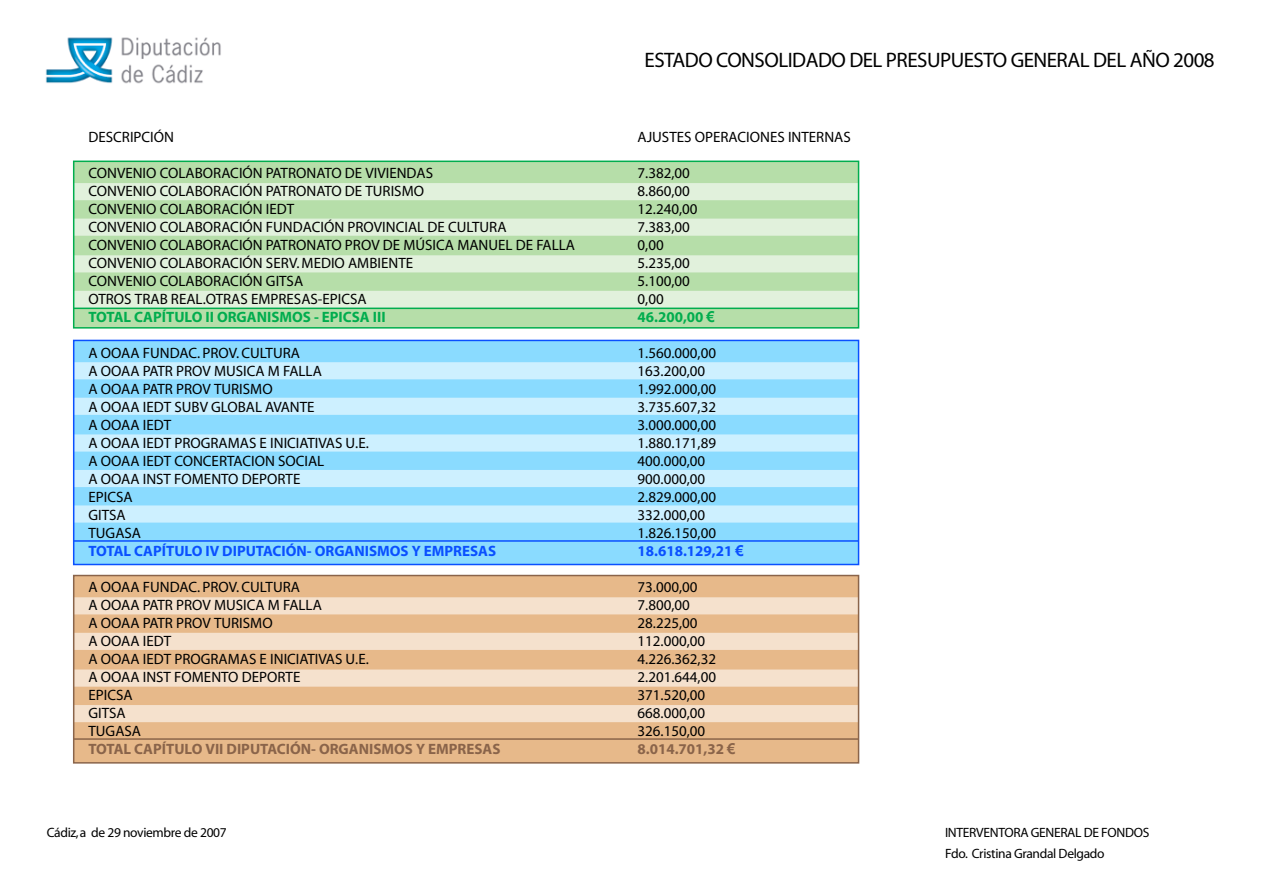
<style>
.page{position:relative;width:1263px;height:893px;background:#fff}
.page>*{position:absolute;margin:0;border:0;box-sizing:border-box;transform-origin:0 0}
.t1{font:21px "Myriad";letter-spacing:-.025em;color:#000}
.t2{font:15px/18px "Myriad";color:#000}
.t3{font:13.5px/21px "Myriad";letter-spacing:-.025em;color:#000}
.s1{font-weight:700;color:#01ad4e}
.s2{font-weight:700;color:#0a50ff}
.s3{font-weight:700;color:#8a644a}
.s4{font-family:"Arial";font-weight:700;color:#01ad4e}
.s5{font-family:"Arial";font-weight:700;color:#0a50ff}
.s6{font-family:"Arial";font-weight:700;color:#8a644a}
</style>
<div class="page">
<div style="left:74px;top:575px;width:784px;height:188px;background:#e7b98a"></div>
<div style="left:74px;top:597px;width:784px;height:17px;background:#f5e1cd"></div>
<div style="left:74px;top:633px;width:784px;height:17px;background:#f5e1cd"></div>
<div style="left:74px;top:669px;width:784px;height:18px;background:#f5e1cd"></div>
<div style="left:74px;top:705px;width:784px;height:17px;background:#f5e1cd"></div>
<svg style="left:76px;top:737px;width:784px;height:3px"></svg>
<div style="left:73px;top:575px;width:786px;height:189px;border:2px solid #8a644a"></div>
<div style="left:74px;top:161px;width:784px;height:167px;background:#b6dea9"></div>
<div style="left:74px;top:183px;width:784px;height:17px;background:#e1f1dc"></div>
<div style="left:74px;top:219px;width:784px;height:17px;background:#e1f1dc"></div>
<div style="left:74px;top:255px;width:784px;height:17px;background:#e1f1dc"></div>
<div style="left:74px;top:291px;width:784px;height:17px;background:#e1f1dc"></div>
<svg style="left:72px;top:307px;width:788px;height:3px"></svg>
<div style="left:73px;top:161px;width:786px;height:168px;border:2px solid #01ad4e"></div>
<div style="left:74px;top:340px;width:784px;height:224px;background:#8adbff"></div>
<div style="left:74px;top:362px;width:784px;height:17px;background:#cdf0ff"></div>
<div style="left:74px;top:398px;width:784px;height:17px;background:#cdf0ff"></div>
<div style="left:74px;top:434px;width:784px;height:18px;background:#cdf0ff"></div>
<div style="left:74px;top:470px;width:784px;height:17px;background:#cdf0ff"></div>
<div style="left:74px;top:505px;width:784px;height:18px;background:#cdf0ff"></div>
<img style="left:45px;top:37px;width:176px;height:47px">
<svg style="left:72px;top:539px;width:788px;height:3px"></svg>
<div style="left:73px;top:340px;width:786px;height:225px;border:2px solid #0a50ff"></div>
<p class="t2" style="left:88px;top:129px;width:87px">DESCRIPCIÓN</p>
<p class="t2" style="left:88px;top:165px;width:488px">CONVENIO COLABORACIÓN PATRONATO DE VIVIENDAS<br>CONVENIO COLABORACIÓN PATRONATO DE TURISMO<br>CONVENIO COLABORACIÓN IEDT<br>CONVENIO COLABORACIÓN FUNDACIÓN PROVINCIAL DE CULTURA CONVENIO COLABORACIÓN PATRONATO PROV DE MÚSICA MANUEL DE FALLA CONVENIO COLABORACIÓN SERV. MEDIO AMBIENTE<br>CONVENIO COLABORACIÓN GITSA<br>OTROS TRAB REAL.OTRAS EMPRESAS-EPICSA<br><span class="s1">TOTAL CAPÍTULO II ORGANISMOS - EPICSA III</span></p>
<p class="t2" style="left:88px;top:345px;width:409px">A OOAA FUNDAC. PROV. CULTURA<br>A OOAA PATR PROV MUSICA M FALLA<br>A OOAA PATR PROV TURISMO<br>A OOAA IEDT SUBV GLOBAL AVANTE<br>A OOAA IEDT<br>A OOAA IEDT PROGRAMAS E INICIATIVAS U.E.<br>A OOAA IEDT CONCERTACION SOCIAL<br>A OOAA INST FOMENTO DEPORTE<br>EPICSA<br>GITSA<br>TUGASA<br><span class="s2">TOTAL CAPÍTULO IV DIPUTACIÓN- ORGANISMOS Y EMPRESAS</span></p>
<p class="t2" style="left:88px;top:579px;width:413px">A OOAA FUNDAC. PROV. CULTURA<br>A OOAA PATR PROV MUSICA M FALLA<br>A OOAA PATR PROV TURISMO<br>A OOAA IEDT<br>A OOAA IEDT PROGRAMAS E INICIATIVAS U.E.<br>A OOAA INST FOMENTO DEPORTE<br>EPICSA<br>GITSA<br>TUGASA<br><span class="s3">TOTAL CAPÍTULO VII DIPUTACIÓN- ORGANISMOS Y EMPRESAS</span></p>
<p class="t1" style="left:644px;top:49px;width:572px">ESTADO CONSOLIDADO DEL PRESUPUESTO GENERAL DEL AÑO 2008</p>
<p class="t2" style="left:637px;top:129px;width:215px">AJUSTES OPERACIONES INTERNAS</p>
<p class="t2" style="left:637px;top:165px;width:79px">7.382,00<br>8.860,00<br>12.240,00<br>7.383,00<br>0,00<br>5.235,00<br>5.100,00<br>0,00<br><span class="s1">46.200,00</span> <span class="s4">€</span></p>
<p class="t2" style="left:637px;top:345px;width:108px">1.560.000,00<br>163.200,00<br>1.992.000,00<br>3.735.607,32<br>3.000.000,00<br>1.880.171,89<br>400.000,00<br>900.000,00<br>2.829.000,00<br>332.000,00<br>1.826.150,00<br><span class="s2">18.618.129,21</span> <span class="s5">€</span></p>
<p class="t2" style="left:637px;top:579px;width:99px">73.000,00<br>7.800,00<br>28.225,00<br>112.000,00<br>4.226.362,32<br>2.201.644,00<br>371.520,00<br>668.000,00<br>326.150,00<br><span class="s3">8.014.701,32</span> <span class="s6">€</span></p>
<p class="t3" style="left:47px;top:822px;width:182px">Cádiz, a de 29 noviembre de 2007</p>
<p class="t3" style="left:945px;top:822px;width:206px">INTERVENTORA GENERAL DE FONDOS<br>Fdo. Cristina Grandal Delgado</p>
</div>
